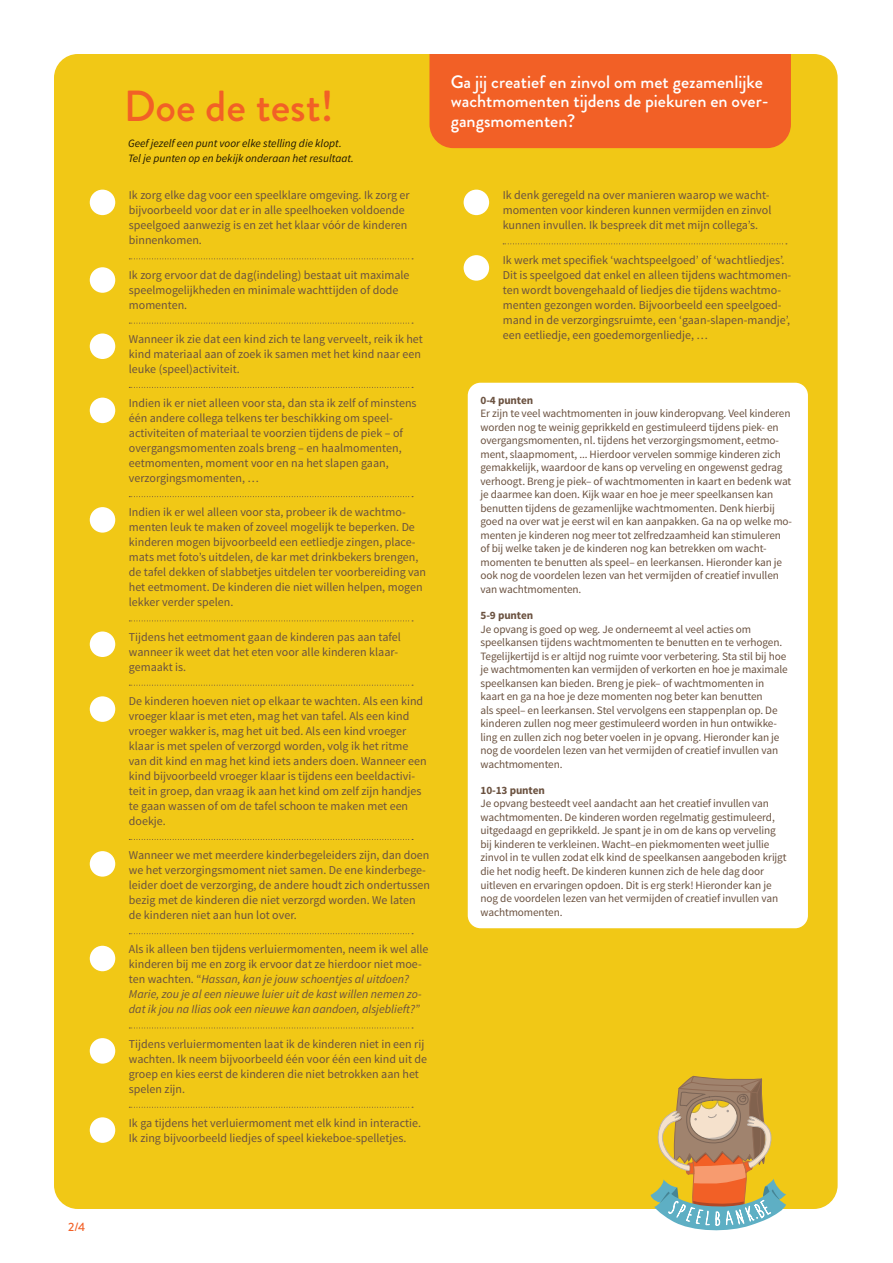
<style>
.page{position:relative;width:893px;height:1263px;background:#fff}
.page>*{position:absolute;margin:0;border:0;box-sizing:border-box;transform-origin:0 0}
.t1{font:500 43.5px "Brandon Grotesque";color:#f26026}
.t2{font:500 18px/19.5px "Brandon Grotesque";color:#fff}
.t3{font:12px/15px "Source Sans Pro";color:#6b5240}
.t4{font:italic 12px/15px "Source Sans Pro";color:#6b5240}
.t5{font:500 12px "Brandon Grotesque";color:#f26026}
.t6{font:11.25px/13.5px "Source Sans Pro";letter-spacing:-.01em;color:#6b5240}
.t7{font:italic 11.25px/15px "Source Sans Pro";color:#231f20}
.t8{font:700 11.25px "Source Sans Pro";letter-spacing:-.01em;color:#6b5240}
.s1{font-style:normal}
</style>
<div class="page">
<div style="left:54px;top:54px;width:784px;height:1155px;background:#f1c816;border-radius:24px"></div>
<div style="left:468px;top:383px;width:340px;height:545px;background:#fff;border-radius:13px"></div>
<svg style="left:129px;top:258px;width:284px;height:1px"></svg>
<svg style="left:129px;top:323px;width:284px;height:1px"></svg>
<svg style="left:129px;top:387px;width:284px;height:1px"></svg>
<svg style="left:129px;top:496px;width:284px;height:1px"></svg>
<svg style="left:129px;top:620px;width:284px;height:1px"></svg>
<svg style="left:129px;top:685px;width:284px;height:1px"></svg>
<svg style="left:129px;top:839px;width:284px;height:1px"></svg>
<svg style="left:129px;top:933px;width:284px;height:1px"></svg>
<svg style="left:129px;top:1027px;width:284px;height:1px"></svg>
<svg style="left:129px;top:1107px;width:284px;height:1px"></svg>
<svg style="left:503px;top:243px;width:284px;height:1px"></svg>
<div style="left:90px;top:190px;width:25px;height:25px;background:#fff;border-radius:50%"></div>
<div style="left:464px;top:190px;width:25px;height:25px;background:#fff;border-radius:50%"></div>
<div style="left:90px;top:267px;width:25px;height:26px;background:#fff;border-radius:50%"></div>
<div style="left:464px;top:255px;width:25px;height:26px;background:#fff;border-radius:50%"></div>
<div style="left:90px;top:333px;width:25px;height:26px;background:#fff;border-radius:50%"></div>
<div style="left:90px;top:398px;width:25px;height:25px;background:#fff;border-radius:50%"></div>
<div style="left:90px;top:507px;width:25px;height:26px;background:#fff;border-radius:50%"></div>
<div style="left:90px;top:631px;width:25px;height:26px;background:#fff;border-radius:50%"></div>
<div style="left:90px;top:696px;width:25px;height:26px;background:#fff;border-radius:50%"></div>
<div style="left:90px;top:851px;width:25px;height:26px;background:#fff;border-radius:50%"></div>
<div style="left:90px;top:946px;width:25px;height:25px;background:#fff;border-radius:50%"></div>
<div style="left:90px;top:1038px;width:25px;height:26px;background:#fff;border-radius:50%"></div>
<div style="left:90px;top:1117px;width:25px;height:26px;background:#fff;border-radius:50%"></div>
<div style="left:429px;top:54px;width:362px;height:94px;background:#f26026"></div>
<svg style="left:651px;top:1075px;width:135px;height:156px"></svg>
<p class="t5" style="left:68px;top:1219px;width:19px">2/4</p>
<h1 class="t1" style="left:124px;top:76px;width:211px">Doe de test!</h1>
<p class="t7" style="left:128px;top:135px;width:227px">Geef jezelf een punt voor elke stelling die klopt.<br>Tel je punten op en bekijk onderaan het resultaat.</p>
<p class="t3" style="left:129px;top:188px;width:282px">Ik zorg elke dag voor een speelklare omgeving. Ik zorg er bijvoorbeeld voor dat er in alle speelhoeken voldoende speelgoed aanwezig is en zet het klaar vóór de kinderen binnenkomen.</p>
<p class="t3" style="left:129px;top:267px;width:282px">Ik zorg ervoor dat de dag(indeling) bestaat uit maximale speelmogelijkheden en minimale wachttijden of dode momenten.</p>
<p class="t3" style="left:129px;top:331px;width:295px">Wanneer ik zie dat een kind zich te lang verveelt, reik ik het kind materiaal aan of zoek ik samen met het kind naar een leuke (speel)activiteit.</p>
<p class="t3" style="left:129px;top:396px;width:289px">Indien ik er niet alleen voor sta, dan sta ik zelf of minstens één andere collega telkens ter beschikking om speel&shy;activiteiten of materiaal te voorzien tijdens de piek – of overgangsmomenten zoals breng – en haalmomenten, eetmomenten, moment voor en na het slapen gaan, verzorgingsmomenten, …</p>
<p class="t3" style="left:129px;top:505px;width:299px">Indien ik er wel alleen voor sta, probeer ik de wachtmo&shy;menten leuk te maken of zoveel mogelijk te beperken. De kinderen mogen bijvoorbeeld een eetliedje zingen, place&shy;mats met foto’s uitdelen, de kar met drinkbekers brengen, de tafel dekken of slabbetjes uitdelen ter voorbereiding van het eetmoment. De kinderen die niet willen helpen, mogen lekker verder spelen.</p>
<p class="t3" style="left:129px;top:629px;width:274px">Tijdens het eetmoment gaan de kinderen pas aan tafel wanneer ik weet dat het eten voor alle kinderen klaar&shy;gemaakt is.</p>
<p class="t3" style="left:129px;top:693px;width:299px">De kinderen hoeven niet op elkaar te wachten. Als een kind vroeger klaar is met eten, mag het van tafel. Als een kind vroeger wakker is, mag het uit bed. Als een kind vroeger klaar is met spelen of verzorgd worden, volg ik het ritme van dit kind en mag het kind iets anders doen. Wanneer een kind bijvoorbeeld vroeger klaar is tijdens een beeldactivi&shy;teit in groep, dan vraag ik aan het kind om zelf zijn handjes te gaan wassen of om de tafel schoon te maken met een doekje.</p>
<p class="t3" style="left:129px;top:848px;width:303px">Wanneer we met meerdere kinderbegeleiders zijn, dan doen we het verzorgingsmoment niet samen. De ene kinderbege&shy;leider doet de verzorging, de andere houdt zich ondertussen bezig met de kinderen die niet verzorgd worden. We laten de kinderen niet aan hun lot over.</p>
<p class="t4" style="left:129px;top:942px;width:301px"><span class="s1">Als ik alleen ben tijdens verluiermomenten, neem ik wel alle kinderen bij me en zorg ik ervoor dat ze hierdoor niet moe&shy;ten wachten. “</span>Hassan, kan je jouw schoentjes al uitdoen?<br>Marie, zou je al een nieuwe luier uit de kast willen nemen zo&shy;dat ik jou na Ilias ook een nieuwe kan aandoen, alsjeblieft?”</p>
<p class="t3" style="left:129px;top:1036px;width:300px">Tijdens verluiermomenten laat ik de kinderen niet in een rij wachten. Ik neem bijvoorbeeld één voor één een kind uit de groep en kies eerst de kinderen die niet betrokken aan het spelen zijn.</p>
<p class="t3" style="left:129px;top:1115px;width:294px">Ik ga tijdens het verluiermoment met elk kind in interactie.<br>Ik zing bijvoorbeeld liedjes of speel kiekeboe-spelletjes.</p>
<h2 class="t2" style="left:451px;top:72px;width:320px">Ga jij creatief en zinvol om met gezamenlijke wachtmomenten tijdens de piekuren en over&shy;gangsmomenten?</h2>
<p class="t3" style="left:503px;top:188px;width:270px">Ik denk geregeld na over manieren waarop we wacht&shy;momenten voor kinderen kunnen vermijden en zinvol kunnen invullen. Ik bespreek dit met mijn collega’s.</p>
<p class="t3" style="left:503px;top:252px;width:290px">Ik werk met specifiek ‘wachtspeelgoed’ of ‘wachtliedjes’.<br>Dit is speelgoed dat enkel en alleen tijdens wachtmomen&shy;ten wordt bovengehaald of liedjes die tijdens wachtmo&shy;menten gezongen worden. Bijvoorbeeld een speelgoed&shy;mand in de verzorgingsruimte, een ‘gaan-slapen-mandje’, een eetliedje, een goedemorgenliedje, …</p>
<p class="t8" style="left:480px;top:393px;width:54px">0-4 punten</p>
<p class="t6" style="left:480px;top:407px;width:313px">Er zijn te veel wachtmomenten in jouw kinderopvang. Veel kinderen worden nog te weinig geprikkeld en gestimuleerd tijdens piek- en overgangsmomenten, nl. tijdens het verzorgingsmoment, eetmo&shy;ment, slaapmoment, ... Hierdoor vervelen sommige kinderen zich gemakkelijk, waardoor de kans op verveling en ongewenst gedrag verhoogt. Breng je piek– of wachtmomenten in kaart en bedenk wat je daarmee kan doen. Kijk waar en hoe je meer speelkansen kan benutten tijdens de gezamenlijke wachtmomenten. Denk hierbij goed na over wat je eerst wil en kan aanpakken. Ga na op welke mo&shy;menten je kinderen nog meer tot zelfredzaamheid kan stimuleren of bij welke taken je de kinderen nog kan betrekken om wacht&shy;momenten te benutten als speel– en leerkansen. Hieronder kan je ook nog de voordelen lezen van het vermijden of creatief invullen van wachtmomenten.</p>
<p class="t8" style="left:480px;top:608px;width:54px">5-9 punten</p>
<p class="t6" style="left:480px;top:622px;width:309px">Je opvang is goed op weg. Je onderneemt al veel acties om speelkansen tijdens wachtmomenten te benutten en te verhogen.<br>Tegelijkertijd is er altijd nog ruimte voor verbetering. Sta stil bij hoe je wachtmomenten kan vermijden of verkorten en hoe je maximale speelkansen kan bieden. Breng je piek– of wachtmomenten in kaart en ga na hoe je deze momenten nog beter kan benutten<br>als speel– en leerkansen. Stel vervolgens een stappenplan op. De kinderen zullen nog meer gestimuleerd worden in hun ontwikke&shy;ling en zullen zich nog beter voelen in je opvang. Hieronder kan je nog de voordelen lezen van het vermijden of creatief invullen van wachtmomenten.</p>
<p class="t8" style="left:480px;top:783px;width:66px">10-13 punten</p>
<p class="t6" style="left:480px;top:797px;width:308px">Je opvang besteedt veel aandacht aan het creatief invullen van wachtmomenten. De kinderen worden regelmatig gestimuleerd, uitgedaagd en geprikkeld. Je spant je in om de kans op verveling bij kinderen te verkleinen. Wacht–en piekmomenten weet jullie zinvol in te vullen zodat elk kind de speelkansen aangeboden krijgt die het nodig heeft. De kinderen kunnen zich de hele dag door uitleven en ervaringen opdoen. Dit is erg sterk! Hieronder kan je nog de voordelen lezen van het vermijden of creatief invullen van wachtmomenten.</p>
</div>
